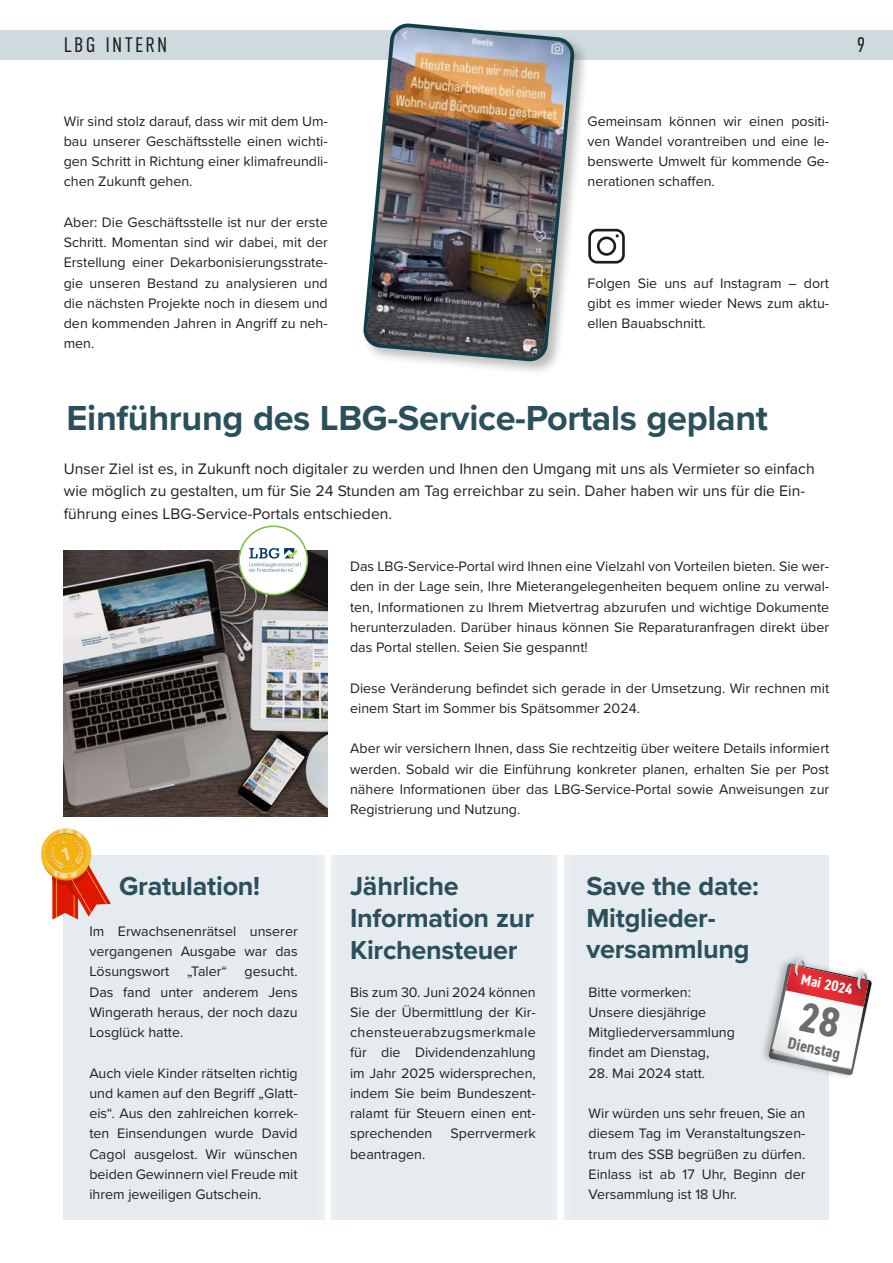
<style>
.page{position:relative;width:893px;height:1263px;background:#fff}
.page>*{position:absolute;margin:0;border:0;box-sizing:border-box;transform-origin:0 0}
.t1{font:700 36px "Proxima Nova";letter-spacing:-.01em;color:#2a505c}
.t2{font:700 27px/31.5px "Proxima Nova";letter-spacing:-.01em;color:#2a505c}
.t3{font:300 21px "DIN Condensed";letter-spacing:.11em;color:#231f20}
.t4{font:700 condensed 16.5px "DIN2014";color:#6c6d70}
.t5{font:15.75px/22.5px "Proxima Nova";color:#231f20}
.t6{font:700 condensed 15px "DIN2014";color:#fff}
.t7{font:14.25px/20.2px "Proxima Nova";color:#231f20;text-align:justify}
</style>
<div class="page">
<svg style="left:589px;top:229px;width:36px;height:35px"></svg>
<img style="left:64px;top:551px;width:264px;height:265px">
<div style="left:0;top:30px;width:893px;height:30px;background:#cfdadf"></div>
<div style="left:64px;top:855px;width:765px;height:364px;background:#e5ebee"></div>
<div style="left:759px;top:951px;width:115px;height:129px;background:#231f20;opacity:.3"></div>
<svg style="left:313px;top:855px;width:29px;height:365px"></svg>
<div style="left:325px;top:844px;width:6px;height:388px;background:#fff"></div>
<svg style="left:546px;top:855px;width:29px;height:365px"></svg>
<div style="left:558px;top:850px;width:6px;height:382px;background:#fff"></div>
<svg style="left:41px;top:828px;width:70px;height:91px"></svg>
<div style="left:361px;top:21px;width:228px;height:355px;background:#231f20;opacity:.3"></div>
<img style="left:361px;top:21px;width:216px;height:343px">
<div style="left:239px;top:526px;width:68px;height:69px;background:#fff;border-radius:50%"></div>
<svg style="left:249px;top:548px;width:52px;height:24px"></svg>
<div style="left:238px;top:525px;width:70px;height:70px;border:2px solid #76c043;border-radius:50%"></div>
<svg style="left:768px;top:959px;width:104px;height:116px"></svg>
<h3 class="t3" style="left:64px;top:33px;width:105px">LBG INTERN</h3>
<h3 class="t3" style="left:857px;top:33px;width:10px">9</h3>
<p class="t7" style="left:64px;top:110px;width:266px">Wir sind stolz darauf, dass wir mit dem Um&shy;bau unserer Geschäftsstelle einen wichti&shy;gen Schritt in Richtung einer klimafreundli&shy;chen Zukunft gehen.</p>
<p class="t7" style="left:64px;top:211px;width:265px">Aber: Die Geschäftsstelle ist nur der erste Schritt. Momentan sind wir dabei, mit der Erstellung einer Dekarbonisierungsstrate&shy;gie unseren Bestand zu analysieren und die nächsten Projekte noch in diesem und den kommenden Jahren in Angriff zu neh&shy;men.</p>
<p class="t7" style="left:587px;top:110px;width:243px">Gemeinsam können wir einen positi&shy;ven Wandel vorantreiben und eine le&shy;benswerte Umwelt für kommende Ge&shy;nerationen schaffen.</p>
<p class="t7" style="left:587px;top:272px;width:243px">Folgen Sie uns auf Instagram – dort gibt es immer wieder News zum aktu&shy;ellen Bauabschnitt.</p>
<h1 class="t1" style="left:67px;top:391px;width:703px">Einführung des LBG-Service-Portals geplant</h1>
<p class="t5" style="left:64px;top:457px;width:752px">Unser Ziel ist es, in Zukunft noch digitaler zu werden und Ihnen den Umgang mit uns als Vermieter so einfach wie möglich zu gestalten, um für Sie 24 Stunden am Tag erreichbar zu sein. Daher haben wir uns für die Ein&shy;führung eines LBG-Service-Portals entschieden.</p>
<h2 class="t2" style="left:119px;top:870px;width:143px">Gratulation!</h2>
<p class="t7" style="left:89px;top:920px;width:210px">Im Erwachsenenrätsel unserer vergangenen Ausgabe war das Lösungswort „Taler“ gesucht.<br>Das fand unter anderem Jens Wingerath heraus, der noch dazu Losglück hatte.</p>
<p class="t7" style="left:89px;top:1062px;width:210px">Auch viele Kinder rätselten richtig und kamen auf den Begriff „Glatt&shy;eis“. Aus den zahlreichen korrek&shy;ten Einsendungen wurde David Cagol ausgelost. Wir wünschen beiden Gewinnern viel Freude mit ihrem jeweiligen Gutschein.</p>
<p class="t7" style="left:350px;top:556px;width:481px">Das LBG-Service-Portal wird Ihnen eine Vielzahl von Vorteilen bieten. Sie wer&shy;den in der Lage sein, Ihre Mieterangelegenheiten bequem online zu verwal&shy;ten, Informationen zu Ihrem Mietvertrag abzurufen und wichtige Dokumente herunterzuladen. Darüber hinaus können Sie Reparaturanfragen direkt über das Portal stellen. Seien Sie gespannt!</p>
<p class="t7" style="left:350px;top:677px;width:481px">Diese Veränderung befindet sich gerade in der Umsetzung. Wir rechnen mit einem Start im Sommer bis Spätsommer 2024.</p>
<p class="t7" style="left:350px;top:738px;width:481px">Aber wir versichern Ihnen, dass Sie rechtzeitig über weitere Details informiert werden. Sobald wir die Einführung konkreter planen, erhalten Sie per Post nähere Informationen über das LBG-Service-Portal sowie Anweisungen zur Registrierung und Nutzung.</p>
<h2 class="t2" style="left:350px;top:870px;width:185px;line-height:32px">Jährliche<br>Information zur<br>Kirchensteuer</h2>
<p class="t7" style="left:350px;top:981px;width:187px">Bis zum 30. Juni 2024 können Sie der Übermittlung der Kir&shy;chensteuerabzugsmerkmale für die Dividendenzahlung im Jahr 2025 widersprechen, indem Sie beim Bundeszent&shy;ralamt für Steuern einen ent&shy;sprechenden</p>
<p class="t7" style="left:451px;top:1123px;width:87px">Sperrvermerk</p>
<p class="t7" style="left:350px;top:1143px;width:77px">beantragen.</p>
<h2 class="t2" style="left:586px;top:870px;width:174px">Save the date:<br>Mitglieder&shy;versammlung</h2>
<p class="t7" style="left:589px;top:981px;width:148px;text-align:left">Bitte vormerken:<br>Unsere diesjährige<br>Mitgliederversammlung findet am Dienstag,</p>
<p class="t7" style="left:589px;top:1062px;width:118px">28. Mai 2024 statt.</p>
<p class="t7" style="left:589px;top:1102px;width:218px">Wir würden uns sehr freuen, Sie an diesem Tag im Veranstaltungszen&shy;trum des SSB begrüßen zu dürfen.<br>Einlass ist ab 17 Uhr, Beginn der Versammlung ist 18 Uhr.</p>
<p class="t6" style="left:803px;top:969px;width:54px;rotate:12deg">Mai 2024</p>
<p class="t4" style="left:790px;top:1032px;width:55px;rotate:12deg">Dienstag</p>
</div>
